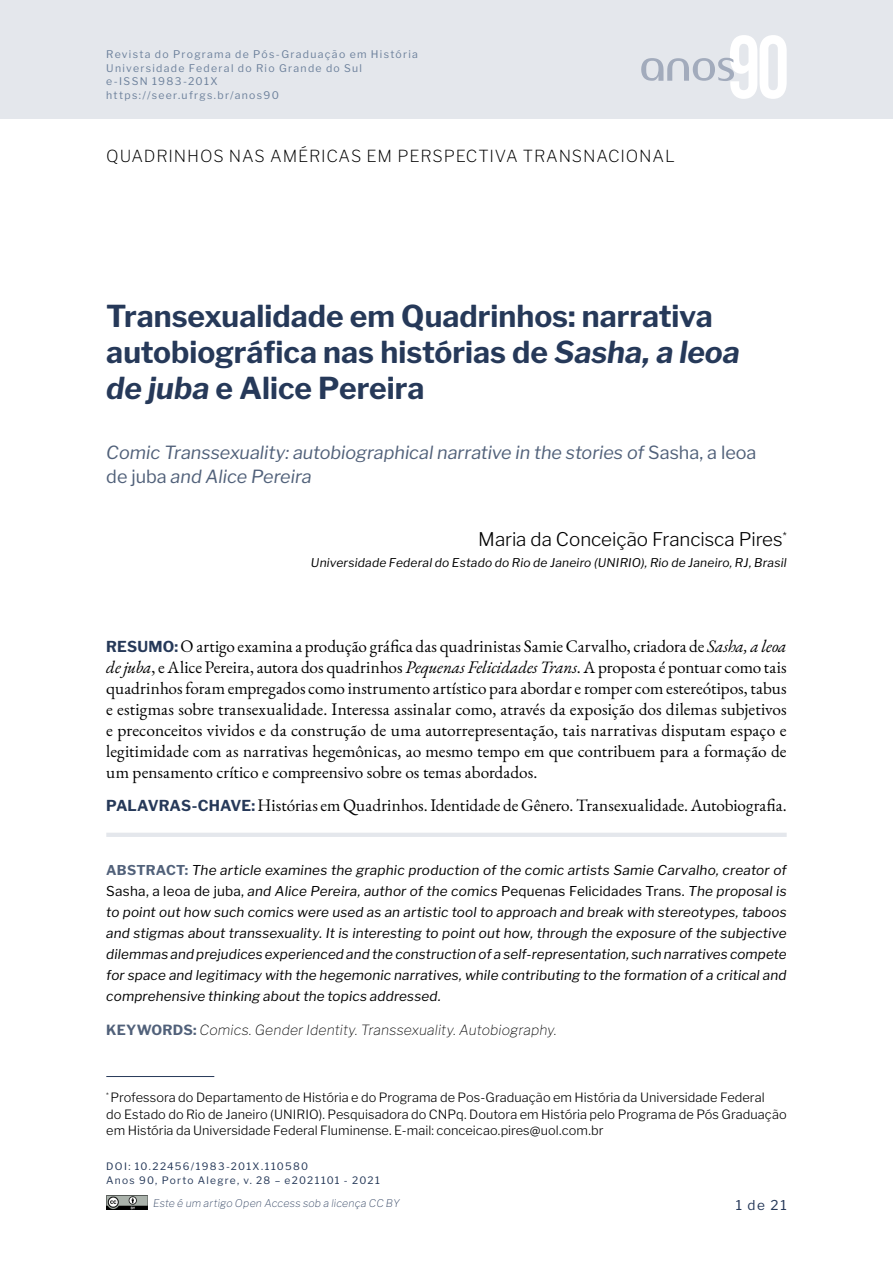
<style>
.page{position:relative;width:893px;height:1263px;background:#fff}
.page>*{position:absolute;margin:0;border:0;box-sizing:border-box;transform-origin:0 0}
.Titulo{font:700 30px/36px "Libre Franklin";color:#263959}
.Autor{font:300 18.75px "Libre Franklin";letter-spacing:-.005em;color:#000}
.Título_traduzido{font:italic 18px/24px "Libre Franklin";color:#51617a}
.Resumo{font:17.25px/21px "EB Garamond";letter-spacing:-.005em;color:#000;text-align:justify}
.Palavras-chave{font:17.25px "EB Garamond";color:#000}
.t1{font:200 16.5px "Libre Franklin";letter-spacing:.05em;color:#000}
.Keywords{font:italic 100 13.95px "Libre Franklin";letter-spacing:.01em;color:#000}
.Abstract{font:italic 13.5px/21px "Libre Franklin";letter-spacing:.015em;color:#000;text-align:justify}
.t2{font:13.5px "Libre Franklin";color:#263959}
.Nota_autor{font:300 12.75px/16.5px "Libre Franklin";letter-spacing:.005em;color:#000}
.Dados_Autor_-_ÚLTIMA{font:italic 12px "Libre Franklin";letter-spacing:.015em;color:#000}
.t3{font:10.5px/13.5px "Libre Franklin";letter-spacing:.125em;color:#6d819c}
.t4{font:italic 100 10.5px "Libre Franklin";letter-spacing:.02em;color:#263959}
.t5{font:10.2px/14.7px "Libre Franklin";letter-spacing:.12em;color:#263959}
.s1{font-style:italic}
.s2{font-style:normal}
.s3{font-family:"Libre Franklin";font-weight:700;font-size:15px;color:#263959}
.s4{font-weight:700;font-style:normal;color:#51617a}
</style>
<div class="page">
<div style="left:0;top:0;width:893px;height:119px;background:#e4e7ec"></div>
<svg style="left:641px;top:35px;width:146px;height:64px"></svg>
<img style="left:106px;top:1195px;width:42px;height:14px">
<hr style="left:106px;top:833px;width:681px;height:4px;background:#e4e7ec">
<hr style="left:106px;top:1076px;width:108px;height:1px;background:#263959">
<p class="t3" style="left:106px;top:48px;width:313px">Revista do Programa de Pós-Graduação em História Universidade Federal do Rio Grande do Sul<br>e-ISSN 1983-201X<br>https://seer.ufrgs.br/anos90</p>
<p class="t1" style="left:106px;top:146px;width:570px">QUADRINHOS NAS AMÉRICAS EM PERSPECTIVA TRANSNACIONAL</p>
<h1 class="Titulo" style="left:106px;top:298px;width:635px">Transexualidade em Quadrinhos: narrativa autobiográfica nas histórias de <span class="s1">Sasha, a leoa de juba</span> e Alice Pereira</h1>
<p class="Título_traduzido" style="left:106px;top:440px;width:652px">Comic Transsexuality: autobiographical narrative in the stories of <span class="s2">Sasha, a leoa de juba</span> and Alice Pereira</p>
<p class="Autor" style="left:478px;top:528px;width:310px">Maria da Conceição Francisca Pires<sup>*</sup></p>
<p class="Dados_Autor_-_ÚLTIMA" style="left:311px;top:555px;width:477px">Universidade Federal do Estado do Rio de Janeiro (UNIRIO), Rio de Janeiro, RJ, Brasil</p>
<p class="Resumo" style="left:106px;top:635px;width:682px"><span class="s3">RESUMO:</span> O artigo examina a produção gráfica das quadrinistas Samie Carvalho, criadora de <span class="s1">Sasha, a leoa de juba</span>, e Alice Pereira, autora dos quadrinhos <span class="s1">Pequenas Felicidades Trans</span>. A proposta é pontuar como tais quadrinhos foram empregados como instrumento artístico para abordar e romper com estereótipos, tabus e estigmas sobre transexualidade. Interessa assinalar como, através da exposição dos dilemas subjetivos e preconceitos vividos e da construção de uma autorrepresentação, tais narrativas disputam espaço e legitimidade com as narrativas hegemônicas, ao mesmo tempo em que contribuem para a formação de um pensamento crítico e compreensivo sobre os temas abordados.</p>
<p class="Palavras-chave" style="left:106px;top:794px;width:682px"><span class="s3">PALAVRAS-CHAVE:</span> Histórias em Quadrinhos. Identidade de Gênero. Transexualidade. Autobiografia.</p>
<p class="Abstract" style="left:106px;top:859px;width:682px"><span class="s4">ABSTRACT:</span> The article examines the graphic production of the comic artists Samie Carvalho, creator of <span class="s2">Sasha, a leoa de juba,</span> and Alice Pereira, author of the comics <span class="s2">Pequenas Felicidades Trans.</span> The proposal is to point out how such comics were used as an artistic tool to approach and break with stereotypes, taboos and stigmas about transsexuality. It is interesting to point out how, through the exposure of the subjective dilemmas and prejudices experienced and the construction of a self-representation, such narratives compete for space and legitimacy with the hegemonic narratives, while contributing to the formation of a critical and comprehensive thinking about the topics addressed.</p>
<p class="Keywords" style="left:106px;top:1021px;width:452px"><span class="s4">KEYWORDS:</span> Comics. Gender Identity. Transsexuality. Autobiography.</p>
<p class="Nota_autor" style="left:106px;top:1089px;width:682px"><sup>*</sup> Professora do Departamento de História e do Programa de Pos-Graduação em História da Universidade Federal<br>do Estado do Rio de Janeiro (UNIRIO). Pesquisadora do CNPq. Doutora em História pelo Programa de Pós Graduação em História da Universidade Federal Fluminense. E-mail: conceicao.pires@uol.com.br</p>
<p class="t5" style="left:106px;top:1158px;width:275px">DOI: 10.22456/1983-201X.110580<br>Anos 90, Porto Alegre, v. 28 – e2021101 - 2021</p>
<p class="t4" style="left:153px;top:1197px;width:248px">Este é um artigo Open Access sob a licença CC BY</p>
<p class="t2" style="left:736px;top:1197px;width:53px">1 de 21</p>
</div>
